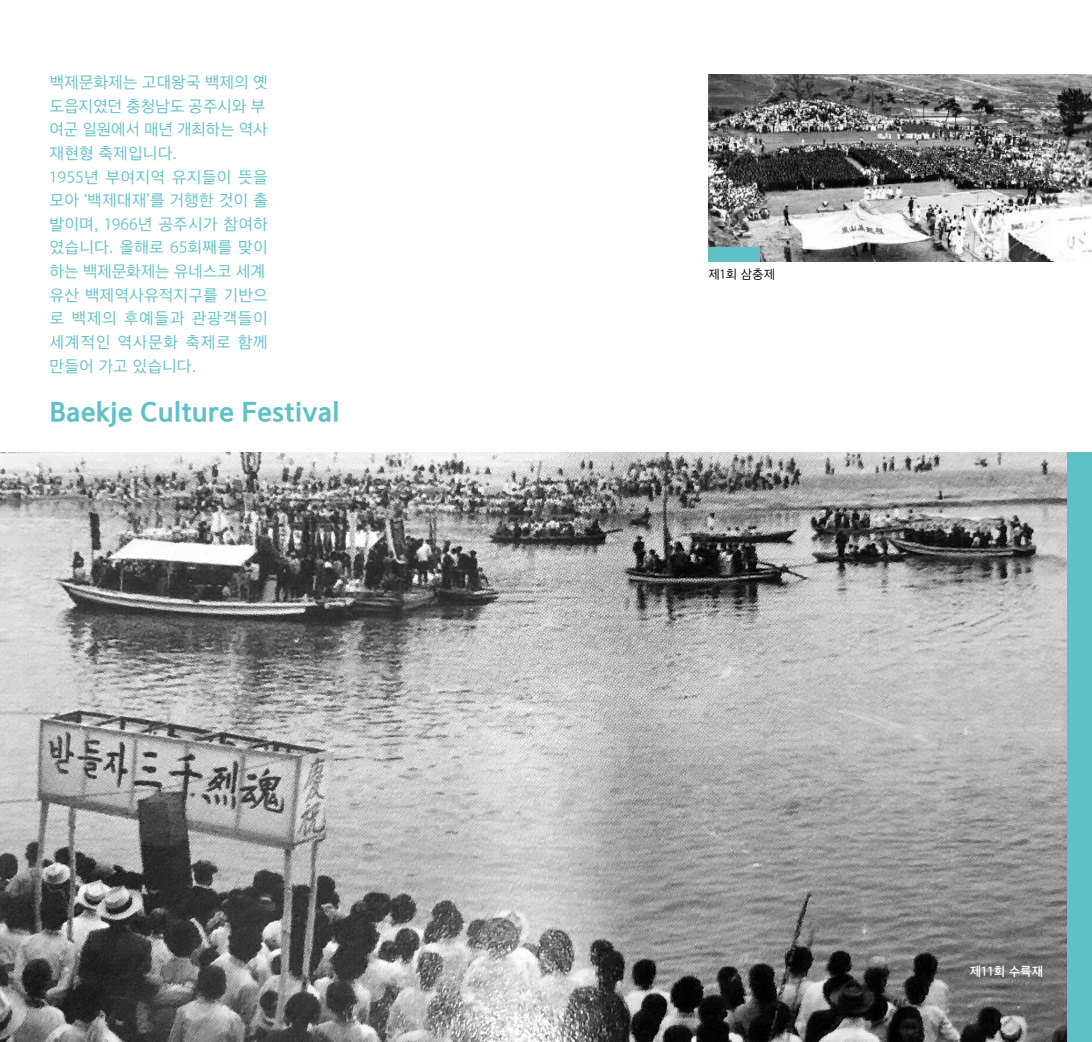
<style>
.page{position:relative;width:1092px;height:1042px;background:#fff}
.page>*{position:absolute;margin:0;border:0;box-sizing:border-box;transform-origin:0 0}
.t1{font:26.25px "TTM Gothic EB";color:#5fc1c7}
.t2{font:15.75px/23.6px "TTM Gothic R";color:#5fc1c7}
.t3{font:12.25px "TTM Gothic SB";color:#fff}
.t4{font:12.25px "TTM Gothic R";color:#000}
</style>
<div class="page">
<img style="left:0;top:452px;width:1067px;height:590px">
<img style="left:708px;top:74px;width:383px;height:188px">
<div style="left:1067px;top:452px;width:24px;height:590px;background:#5fc1c7"></div>
<div style="left:708px;top:247px;width:51px;height:15px;background:#5fc1c7"></div>
<p class="t2" style="left:50px;top:71px;width:220px">백제문화제는 고대왕국 백제의 옛 도읍지였던 충청남도 공주시와 부 여군 일원에서 매년 개최하는 역사 재현형 축제입니다.<br>1955년 부여지역 유지들이 뜻을 모아 ‘백제대재’를 거행한 것이 출 발이며, 1966년 공주시가 참여하 였습니다. 올해로 65회째를 맞이 하는 백제문화제는 유네스코 세계 유산 백제역사유적지구를 기반으 로 백제의 후예들과 관광객들이 세계적인 역사문화 축제로 함께 만들어 가고 있습니다.</p>
<h1 class="t1" style="left:50px;top:399px;width:292px">Baekje Culture Festival</h1>
<p class="t4" style="left:708px;top:268px;width:68px">제1회 삼충제</p>
<p class="t3" style="left:969px;top:965px;width:75px">제11회 수륙재</p>
</div>
